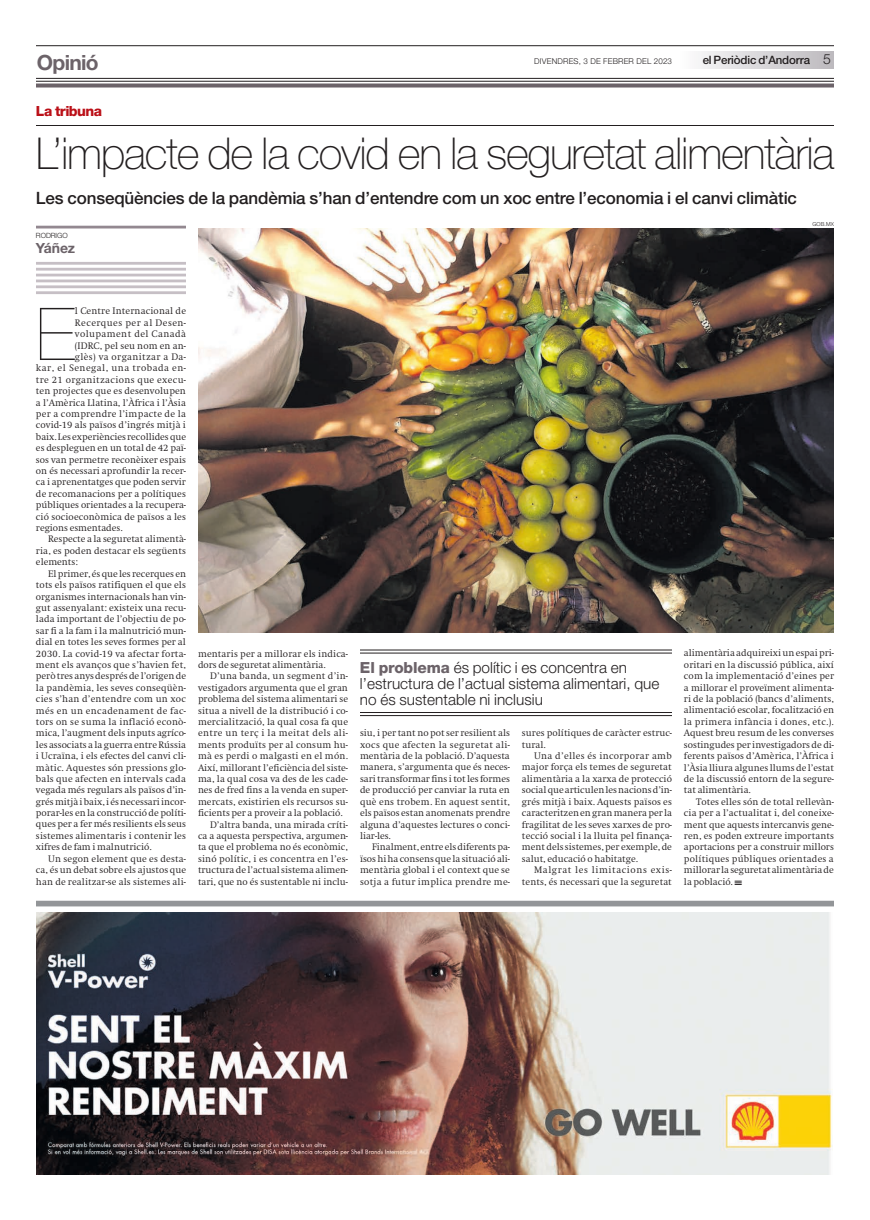
<style>
.page{position:relative;width:870px;height:1220px;background:#fff}
.page>*{position:absolute;margin:0;border:0;box-sizing:border-box;transform-origin:0 0}
.Opi_TxtCap1{font:200 73px "Helvetica Neue LT Std";color:#231f20}
.Opi_Tit3x2{font:100 44px "Helvetica Neue LT Std";letter-spacing:-.03em;color:#231f20}
.t1{font:700 21px "Helvetica Neue LT Std";letter-spacing:-.035em;color:#6c6369}
.Opi_Subtitulo{font:500 17px "Helvetica Neue LT Std";letter-spacing:-.01em;color:#231f20}
.Opi_Destacado{font:300 15.3px/16.4px "Helvetica Neue LT Std";color:#231f20}
.Opi_Epigrafe2{font:800 14px "Helvetica Neue LT Std";letter-spacing:-.04em;color:#bb1018}
.Firma2_Apellido{font:700 14px "Helvetica Neue LT Std";letter-spacing:-.01em;color:#6c6369}
.t2{font:300 14px "Helvetica Neue LT Std";color:#231f20}
.t3{font:500 11.5px "Helvetica Neue LT Std";letter-spacing:-.015em;color:#231f20}
.Txt_Sangría{font:300 9.1px/11.4px "Swift ND Std";letter-spacing:.005em;color:#231f20;text-align:justify}
.Opi_TxtCap1-2{font:300 9.1px "Swift ND Std";letter-spacing:.005em;color:#231f20}
.Opi_TxtCap1-3{font:300 9.1px "Swift ND Std";letter-spacing:.045em;color:#231f20}
.Opi_TxtCap1-4{font:300 9.1px "Swift ND Std";letter-spacing:.035em;color:#231f20}
.Opi_TxtCap1-5{font:300 9.1px "Swift ND Std";letter-spacing:.05em;color:#231f20}
.Opi_TxtCap1-6{font:300 9.1px "Swift ND Std";letter-spacing:.025em;color:#231f20}
.Opi_TxtCap1-7{font:300 9.1px "Swift ND Std";letter-spacing:.04em;color:#231f20}
.t4{font:300 8px "Helvetica Neue LT Std";letter-spacing:.02em;color:#231f20}
.Firma2_Nombre{font:300 7.2px "Helvetica Neue LT Std";letter-spacing:-.01em;color:#231f20}
.Foto_Firma{font:300 5.5px "Helvetica Neue LT Std";color:#231f20}
.s1{font-weight:800;color:#6c6369}
</style>
<div class="page">
<div style="left:678px;top:51px;width:156px;height:18px;background:linear-gradient(to right,#fdfdfe,#bcb9be)"></div>
<hr style="left:36px;top:78px;width:798px;height:1px;background:#231f20">
<hr style="left:36px;top:81px;width:798px;height:1px;background:#231f20">
<hr style="left:36px;top:46px;width:798px;height:1px;background:#231f20">
<svg style="left:36px;top:84px;width:798px;height:4px;fill:#6c6369"></svg>
<hr style="left:36px;top:125px;width:798px;height:1px;background:#231f20">
<hr style="left:36px;top:226px;width:150px;height:2px;background:#938890">
<hr style="left:36px;top:291px;width:150px;height:3px;background:#c6bfc5">
<hr style="left:36px;top:262px;width:150px;height:3px;background:#c6bfc5">
<hr style="left:36px;top:274px;width:150px;height:2px;background:#c6bfc5">
<hr style="left:36px;top:285px;width:150px;height:3px;background:#c6bfc5">
<hr style="left:36px;top:268px;width:150px;height:3px;background:#c6bfc5">
<hr style="left:36px;top:279px;width:150px;height:3px;background:#c6bfc5">
<hr style="left:360px;top:650px;width:312px;height:1px;background:#231f20">
<hr style="left:360px;top:653px;width:312px;height:1px;background:#231f20">
<hr style="left:360px;top:712px;width:312px;height:1px;background:#231f20">
<hr style="left:360px;top:715px;width:312px;height:1px;background:#231f20">
<img style="left:198px;top:228px;width:636px;height:405px">
<img style="left:36px;top:912px;width:796px;height:262px">
<div style="left:36px;top:901px;width:798px;height:5px;background:#939598"></div>
<p class="t1" style="left:37px;top:50px;width:63px">Opinió</p>
<p class="t4" style="left:534px;top:57px;width:139px">DIVENDRES, 3 DE FEBRER DEL 2023</p>
<p class="t3" style="left:703px;top:53px;width:109px">el Periòdic d’Andorra</p>
<p class="t2" style="left:823px;top:51px;width:9px">5</p>
<p class="Opi_Epigrafe2" style="left:36px;top:103px;width:68px">La tribuna</p>
<p class="Opi_Tit3x2" style="left:36px;top:128px;width:800px">L’impacte de la covid en la seguretat alimentària</p>
<p class="Opi_Subtitulo" style="left:36px;top:187px;width:763px">Les conseqüències de la pandèmia s’han d’entendre com un xoc entre l’economia i el canvi climàtic</p>
<p class="Firma2_Apellido" style="left:36px;top:239px;width:41px">Yáñez</p>
<p class="Foto_Firma" style="left:812px;top:220px;width:23px">GOB.MX</p>
<p class="Firma2_Nombre" style="left:36px;top:231px;width:33px">RODRIGO</p>
<p class="Opi_TxtCap1" style="left:36px;top:292px;width:41px">E</p>
<p class="Opi_TxtCap1-2" style="left:75px;top:306px;width:113px">l Centre Internacional de</p>
<p class="Opi_TxtCap1-3" style="left:75px;top:317px;width:113px">Recerques per al Desen-</p>
<p class="Opi_TxtCap1-3" style="left:75px;top:329px;width:113px">volupament del Canadà</p>
<p class="Opi_TxtCap1-2" style="left:75px;top:340px;width:113px">(IDRC, pel seu nom en an-</p>
<p class="Opi_TxtCap1-7" style="left:75px;top:351px;width:113px">glès) va organitzar a Da-</p>
<p class="Opi_TxtCap1-5" style="left:36px;top:363px;width:152px">kar, el Senegal, una trobada en-</p>
<p class="Opi_TxtCap1-4" style="left:36px;top:374px;width:152px">tre 21 organitzacions que execu-</p>
<p class="Opi_TxtCap1-2" style="left:36px;top:386px;width:151px">ten projectes que es desenvolupen</p>
<p class="Opi_TxtCap1-2" style="left:36px;top:397px;width:151px">a l’Amèrica Llatina, l’Àfrica i l’Àsia</p>
<p class="Opi_TxtCap1-6" style="left:36px;top:408px;width:151px">per a comprendre l’impacte de la</p>
<p class="Opi_TxtCap1-2" style="left:36px;top:420px;width:151px">covid-19 als països d’ingrés mitjà i</p>
<p class="Opi_TxtCap1-2" style="left:36px;top:431px;width:152px">baix. Les experiències recollides que</p>
<p class="Opi_TxtCap1-2" style="left:36px;top:443px;width:152px">es despleguen en un total de 42 paï-</p>
<p class="Opi_TxtCap1-2" style="left:36px;top:454px;width:152px">sos van permetre reconèixer espais</p>
<p class="Opi_TxtCap1-2" style="left:36px;top:465px;width:151px">on és necessari aprofundir la recer-</p>
<p class="Opi_TxtCap1-2" style="left:36px;top:477px;width:152px">ca i aprenentatges que poden servir</p>
<p class="Opi_TxtCap1-2" style="left:36px;top:488px;width:151px">de recomanacions per a polítiques</p>
<p class="Opi_TxtCap1-2" style="left:36px;top:500px;width:152px">públiques orientades a la recupera-</p>
<p class="Opi_TxtCap1-2" style="left:36px;top:511px;width:151px">ció socioeconòmica de països a les</p>
<p class="Opi_TxtCap1-2" style="left:36px;top:522px;width:88px">regions esmentades.</p>
<p class="Txt_Sangría" style="left:36px;top:534px;width:152px;text-indent:12px">Respecte a la seguretat alimentà&shy;ria, es poden destacar els següents elements:</p>
<p class="Txt_Sangría" style="left:36px;top:568px;width:152px;text-indent:12px">El primer, és que les recerques en tots els països ratifiquen el que els organismes internacionals han vin&shy;gut assenyalant: existeix una recu&shy;lada important de l’objectiu de po&shy;sar fi a la fam i la malnutrició mun&shy;dial en totes les seves formes per al 2030. La covid-19 va afectar forta&shy;ment els avanços que s’havien fet, però tres anys després de l’origen de la pandèmia, les seves conseqüèn&shy;cies s’han d’entendre com un xoc més en un encadenament de fac&shy;tors on se suma la inflació econò&shy;mica, l’augment dels inputs agríco&shy;les associats a la guerra entre Rússia i Ucraïna, i els efectes del canvi cli&shy;màtic. Aquestes són pressions glo&shy;bals que afecten en intervals cada vegada més regulars als països d’in&shy;grés mitjà i baix, i és necessari incor&shy;porar-les en la construcció de políti&shy;ques per a fer més resilients els seus sistemes alimentaris i contenir les xifres de fam i malnutrició.</p>
<p class="Txt_Sangría" style="left:36px;top:853px;width:152px;text-indent:12px">Un segon element que es desta&shy;ca, és un debat sobre els ajustos que han de realitzar-se als sistemes ali-</p>
<p class="Txt_Sangría" style="left:198px;top:648px;width:152px">mentaris per a millorar els indica&shy;dors de seguretat alimentària.</p>
<p class="Txt_Sangría" style="left:198px;top:670px;width:152px;text-indent:12px">D’una banda, un segment d’in&shy;vestigadors argumenta que el gran problema del sistema alimentari se situa a nivell de la distribució i co&shy;mercialització, la qual cosa fa que entre un terç i la meitat dels ali&shy;ments produïts per al consum hu&shy;mà es perdi o malgasti en el món.<br>Així, millorant l’eficiència del siste&shy;ma, la qual cosa va des de les cade&shy;nes de fred fins a la venda en super&shy;mercats, existirien els recursos su&shy;ficients per a proveir a la població.</p>
<p class="Txt_Sangría" style="left:198px;top:819px;width:152px;text-indent:12px">D’altra banda, una mirada críti&shy;ca a aquesta perspectiva, argumen&shy;ta que el problema no és econòmic, sinó polític, i es concentra en l’es&shy;tructura de l’actual sistema alimen&shy;tari, que no és sustentable ni inclu-</p>
<p class="Opi_Destacado" style="left:360px;top:659px;width:301px"><span class="s1">El problema</span> és polític i es concentra en l’estructura de l’actual sistema alimentari, que no és sustentable ni inclusiu</p>
<p class="Txt_Sangría" style="left:360px;top:727px;width:152px">siu, i per tant no pot ser resilient als xocs que afecten la seguretat ali&shy;mentària de la població. D’aquesta manera, s’argumenta que és neces&shy;sari transformar fins i tot les formes de producció per canviar la ruta en què ens trobem. En aquest sentit, els països estan anomenats prendre alguna d’aquestes lectures o conci&shy;liar-les.</p>
<p class="Txt_Sangría" style="left:360px;top:841px;width:152px;text-indent:12px">Finalment, entre els diferents pa&shy;ïsos hi ha consens que la situació ali&shy;mentària global i el context que se sotja a futur implica prendre me-</p>
<p class="Txt_Sangría" style="left:522px;top:727px;width:152px">sures polítiques de caràcter estruc&shy;tural.</p>
<p class="Txt_Sangría" style="left:522px;top:750px;width:152px;text-indent:12px">Una d’elles és incorporar amb major força els temes de seguretat alimentària a la xarxa de protecció social que articulen les nacions d’in&shy;grés mitjà i baix. Aquests països es caracteritzen en gran manera per la fragilitat de les seves xarxes de pro&shy;tecció social i la lluita pel finança&shy;ment dels sistemes, per exemple, de salut, educació o habitatge.</p>
<p class="Txt_Sangría" style="left:522px;top:864px;width:152px;text-align:right">Malgrat les limitacions exis&shy;tents, és necessari que la seguretat</p>
<p class="Txt_Sangría" style="left:684px;top:648px;width:152px">alimentària adquireixi un espai pri&shy;oritari en la discussió pública, així com la implementació d’eines per a millorar el proveïment alimenta&shy;ri de la població (bancs d’aliments, alimentació escolar, focalització en la primera infància i dones, etc.).<br>Aquest breu resum de les converses sostingudes per investigadors de di&shy;ferents països d’Amèrica, l’Àfrica i l’Àsia lliura algunes llums de l’estat de la discussió entorn de la segure&shy;tat alimentària.</p>
<p class="Txt_Sangría" style="left:684px;top:796px;width:152px;text-indent:12px">Totes elles són de total rellevàn&shy;cia per a l’actualitat i, del coneixe&shy;ment que aquests intercanvis gene&shy;ren, es poden extreure importants aportacions per a construir millors polítiques públiques orientades a millorar la seguretat alimentària de la població. ★</p>
</div>
